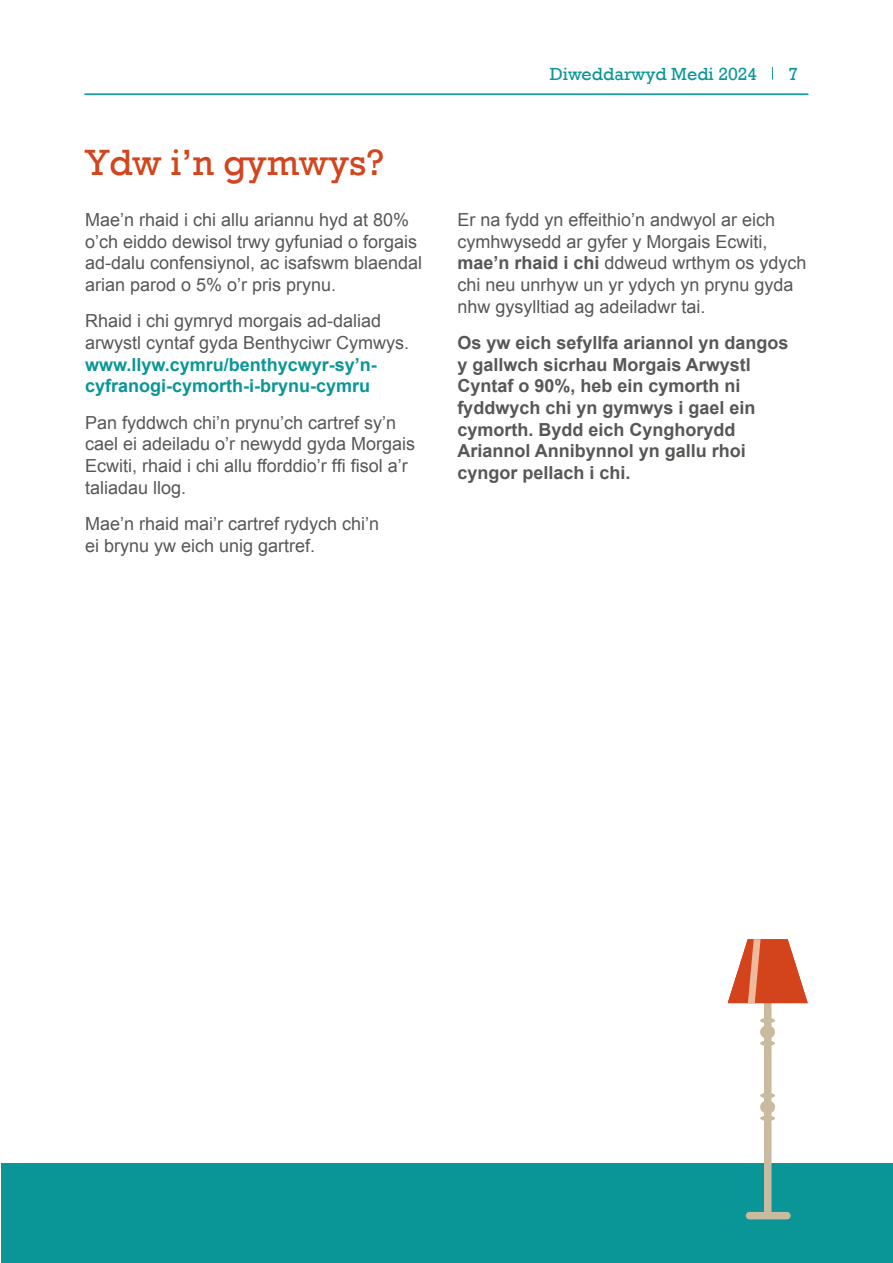
<style>
.page{position:relative;width:893px;height:1263px;background:#fff}
.page>*{position:absolute;margin:0;border:0;box-sizing:border-box;transform-origin:0 0}
.H1_Main_Headings{font:37.5px "Rockwell";color:#d2451e}
.Body_Text{font:18px/21.6px "Arial";color:#575756}
.Body_Text-2{font:700 18px/21.6px "Arial";color:#575756}
.t1{font:18px "Rockwell";color:#0a9697}
.s1{font-weight:700;color:#0a9697}
.s2{font-weight:700}
</style>
<div class="page">
<hr style="left:84px;top:94px;width:724px;height:1px;background:#0a9697">
<div style="left:1px;top:1163px;width:892px;height:100px;background:#0a9697"></div>
<svg style="left:728px;top:939px;width:80px;height:280px"></svg>
<svg style="left:772px;top:67px;width:1px;height:12px"></svg>
<p class="H1_Main_Headings" style="left:85px;top:141px;width:301px">Ydw i’n gymwys?</p>
<p class="Body_Text" style="left:85px;top:209px;width:339px">Mae’n rhaid i chi allu ariannu hyd at 80% o’ch eiddo dewisol trwy gyfuniad o forgais ad-dalu confensiynol, ac isafswm blaendal arian parod o 5% o’r pris prynu.</p>
<p class="Body_Text" style="left:85px;top:311px;width:326px">Rhaid i chi gymryd morgais ad-daliad arwystl cyntaf gyda Benthyciwr Cymwys. <span class="s1">www.llyw.cymru/benthycwyr-sy’n&shy;cyfranogi-cymorth-i-brynu-cymru</span></p>
<p class="Body_Text" style="left:85px;top:412px;width:332px">Pan fyddwch chi’n prynu’ch cartref sy’n cael ei adeiladu o’r newydd gyda Morgais Ecwiti, rhaid i chi allu fforddio’r ffi fisol a’r taliadau llog.</p>
<p class="Body_Text" style="left:85px;top:513px;width:296px">Mae’n rhaid mai’r cartref rydych chi’n ei brynu yw eich unig gartref.</p>
<p class="t1" style="left:550px;top:63px;width:209px">Diweddarwyd Medi 2024</p>
<p class="t1" style="left:788px;top:63px;width:11px">7</p>
<p class="Body_Text" style="left:457px;top:209px;width:351px">Er na fydd yn effeithio’n andwyol ar eich cymhwysedd ar gyfer y Morgais Ecwiti, <span class="s2">mae’n rhaid i chi</span> ddweud wrthym os ydych chi neu unrhyw un yr ydych yn prynu gyda nhw gysylltiad ag adeiladwr tai.</p>
<p class="Body_Text-2" style="left:457px;top:332px;width:333px">Os yw eich sefyllfa ariannol yn dangos y gallwch sicrhau Morgais Arwystl<br>Cyntaf o 90%, heb ein cymorth ni fyddwych chi yn gymwys i gael ein cymorth. Bydd eich Cynghorydd<br>Ariannol Annibynnol yn gallu rhoi cyngor pellach i chi.</p>
</div>
